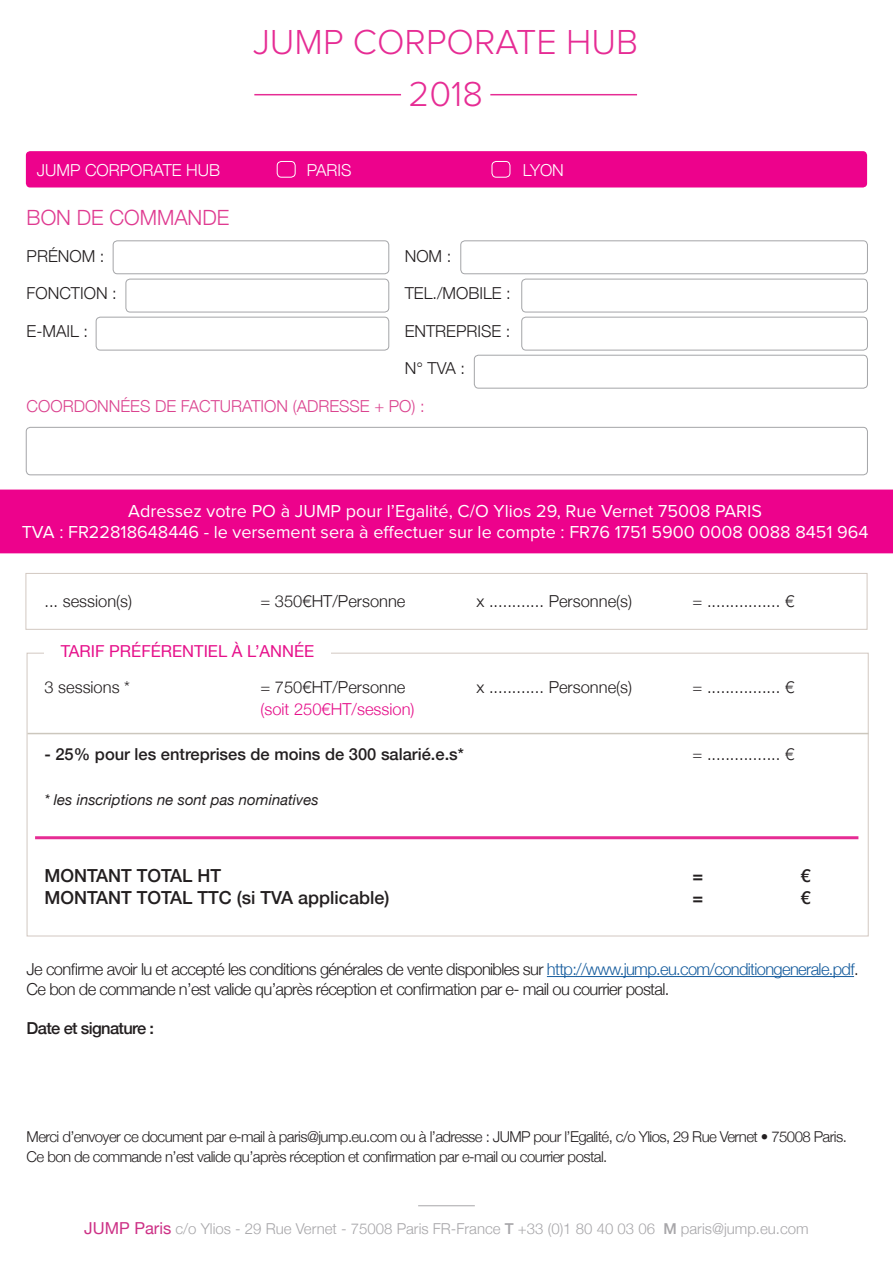
<style>
.page{position:relative;width:893px;height:1263px;background:#fff}
.page>*{position:absolute;margin:0;border:0;box-sizing:border-box;transform-origin:0 0}
.t1{font:300 36px "Proxima Nova";color:#e62c94}
.t2{font:300 21px "Helvetica Neue";color:#df3a90}
.t3{font:18px "Proxima Nova";color:#fff}
.t4{font:500 18px "Helvetica Neue";color:#231f20}
.t5{font:300 16.5px/19.8px "Helvetica Neue";letter-spacing:-.04em;color:#231f20}
.t6{font:300 16.5px "Helvetica Neue";color:#231f20}
.t7{font:500 16.5px "Helvetica Neue";color:#231f20}
.t8{font:300 16.5px "Helvetica Neue";color:#db438f}
.t9{font:300 16.5px "Helvetica Neue";color:#fff}
.t10{font:16.5px "Helvetica Neue";color:#e6108a}
.t11{font:300 16.5px "Helvetica Neue";color:#e6108a}
.t12{font:500 16.5px "Helvetica Neue";letter-spacing:-.04em;color:#231f20}
.t13{font:300 15px "Helvetica Neue";letter-spacing:-.04em;color:#231f20}
.t14{font:300 15px "Helvetica Neue";color:#a7a6a9}
.t15{font:italic 15px "Helvetica Neue";color:#231f20}
.s1{color:#175d9e}
.s2{font-weight:400;font-size:16.5px;color:#cd3186}
.s3{font-weight:500}
</style>
<div class="page">
<div style="left:26px;top:151px;width:841px;height:36px;background:#ed028c;border-radius:4px"></div>
<div style="left:26px;top:573px;width:841px;height:57px;border:1px solid #d2c8c1"></div>
<div style="left:113px;top:240px;width:276px;height:34px;border:1px solid #a4a5a8;border-radius:4px"></div>
<div style="left:460px;top:240px;width:408px;height:34px;border:1px solid #a4a5a8;border-radius:4px"></div>
<div style="left:126px;top:279px;width:263px;height:33px;border:1px solid #a4a5a8;border-radius:4px"></div>
<div style="left:96px;top:317px;width:293px;height:33px;border:1px solid #a4a5a8;border-radius:4px"></div>
<div style="left:521px;top:279px;width:347px;height:33px;border:1px solid #a4a5a8;border-radius:4px"></div>
<div style="left:521px;top:317px;width:347px;height:33px;border:1px solid #a4a5a8;border-radius:4px"></div>
<div style="left:474px;top:355px;width:394px;height:33px;border:1px solid #a4a5a8;border-radius:4px"></div>
<div style="left:26px;top:427px;width:842px;height:48px;border:1px solid #a4a5a8;border-radius:4px"></div>
<hr style="left:547px;top:976px;width:307px;height:1px;background:#175d9e">
<hr style="left:35px;top:836px;width:823px;height:3px;background:#e62c94">
<hr style="left:27px;top:733px;width:842px;height:1px;background:#ccc7bd">
<hr style="left:254px;top:94px;width:147px;height:1px;background:#e62c94">
<hr style="left:490px;top:94px;width:147px;height:1px;background:#e62c94">
<div style="left:0;top:490px;width:893px;height:63px;background:#ed028c"></div>
<hr style="left:418px;top:1205px;width:57px;height:1px;background:#a7a6a9">
<div style="left:277px;top:161px;width:19px;height:17px;border:1px solid #fff;border-radius:4px"></div>
<div style="left:492px;top:161px;width:18px;height:17px;border:1px solid #fff;border-radius:4px"></div>
<p class="t1" style="left:253px;top:26px;width:387px">JUMP CORPORATE HUB</p>
<p class="t1" style="left:408px;top:78px;width:76px">2018</p>
<p class="t9" style="left:37px;top:156px;width:185px">JUMP CORPORATE HUB</p>
<p class="t9" style="left:307px;top:156px;width:46px">PARIS</p>
<p class="t9" style="left:523px;top:156px;width:42px">LYON</p>
<p class="t2" style="left:27px;top:201px;width:204px">BON DE COMMANDE</p>
<p class="t5" style="left:27px;top:245px;width:79px">PRÉNOM :</p>
<p class="t5" style="left:405px;top:245px;width:48px">NOM :</p>
<p class="t6" style="left:27px;top:280px;width:92px">FONCTION :</p>
<p class="t6" style="left:405px;top:280px;width:108px">TEL./MOBILE :</p>
<p class="t5" style="left:27px;top:320px;width:63px">E-MAIL :</p>
<p class="t6" style="left:405px;top:318px;width:107px">ENTREPRISE :</p>
<p class="t5" style="left:405px;top:357px;width:62px">N° TVA :</p>
<p class="t8" style="left:27px;top:393px;width:399px">COORDONNÉES DE FACTURATION (ADRESSE + PO) :</p>
<p class="t3" style="left:128px;top:503px;width:635px">Adressez votre PO à JUMP pour l’Egalité, C/O Ylios 29, Rue Vernet 75008 PARIS</p>
<p class="t3" style="left:22px;top:524px;width:848px">TVA : FR22818648446 - le versement sera à effectuer sur le compte : FR76 1751 5900 0008 0088 8451 964</p>
<p class="t6" style="left:44px;top:588px;width:89px">... session(s)</p>
<p class="t6" style="left:260px;top:588px;width:147px">= 350€HT/Personne</p>
<p class="t6" style="left:476px;top:588px;width:157px">x ............ Personne(s)</p>
<p class="t5" style="left:692px;top:590px;width:103px">= ................ €</p>
<p class="t10" style="left:61px;top:639px;width:255px">TARIF PRÉFÉRENTIEL À L’ANNÉE</p>
<p class="t6" style="left:44px;top:673px;width:87px">3 sessions *</p>
<p class="t6" style="left:260px;top:673px;width:147px">= 750€HT/Personne</p>
<p class="t6" style="left:476px;top:673px;width:157px">x ............ Personne(s)</p>
<p class="t5" style="left:692px;top:676px;width:103px">= ................ €</p>
<p class="t11" style="left:260px;top:696px;width:156px">(soit 250€HT/session)</p>
<p class="t7" style="left:44px;top:741px;width:421px">- 25% pour les entreprises de moins de 300 salarié.e.s*</p>
<p class="t5" style="left:692px;top:743px;width:103px">= ................ €</p>
<p class="t15" style="left:44px;top:789px;width:276px">* les inscriptions ne sont pas nominatives</p>
<p class="t4" style="left:44px;top:861px;width:178px">MONTANT TOTAL HT</p>
<p class="t4" style="left:692px;top:861px;width:12px">=</p>
<p class="t4" style="left:800px;top:861px;width:12px">€</p>
<p class="t4" style="left:44px;top:883px;width:346px">MONTANT TOTAL TTC (si TVA applicable)</p>
<p class="t4" style="left:692px;top:883px;width:12px">=</p>
<p class="t4" style="left:800px;top:883px;width:12px">€</p>
<p class="t5" style="left:27px;top:958px;width:833px">Je confirme avoir lu et accepté les conditions générales de vente disponibles sur <span class="s1">http://www.jump.eu.com/conditiongenerale.pdf</span>.<br>Ce bon de commande n’est valide qu’après réception et confirmation par e- mail ou courrier postal.</p>
<p class="t12" style="left:27px;top:1015px;width:129px">Date et signature :</p>
<p class="t13" style="left:27px;top:1125px;width:822px">Merci d’envoyer ce document par e-mail à paris@jump.eu.com ou à l’adresse : JUMP pour l’Egalité, c/o Ylios, 29 Rue Vernet • 75008 Paris.</p>
<p class="t13" style="left:27px;top:1145px;width:582px">Ce bon de commande n’est valide qu’après réception et confirmation par e-mail ou courrier postal.</p>
<p class="t14" style="left:84px;top:1216px;width:726px"><span class="s2">JUMP Paris</span> c/o Ylios - 29 Rue Vernet - 75008 Paris FR-France <span class="s3">T</span> +33 (0)1 80 40 03 06 <span class="s3">M</span> paris@jump.eu.com</p>
</div>
